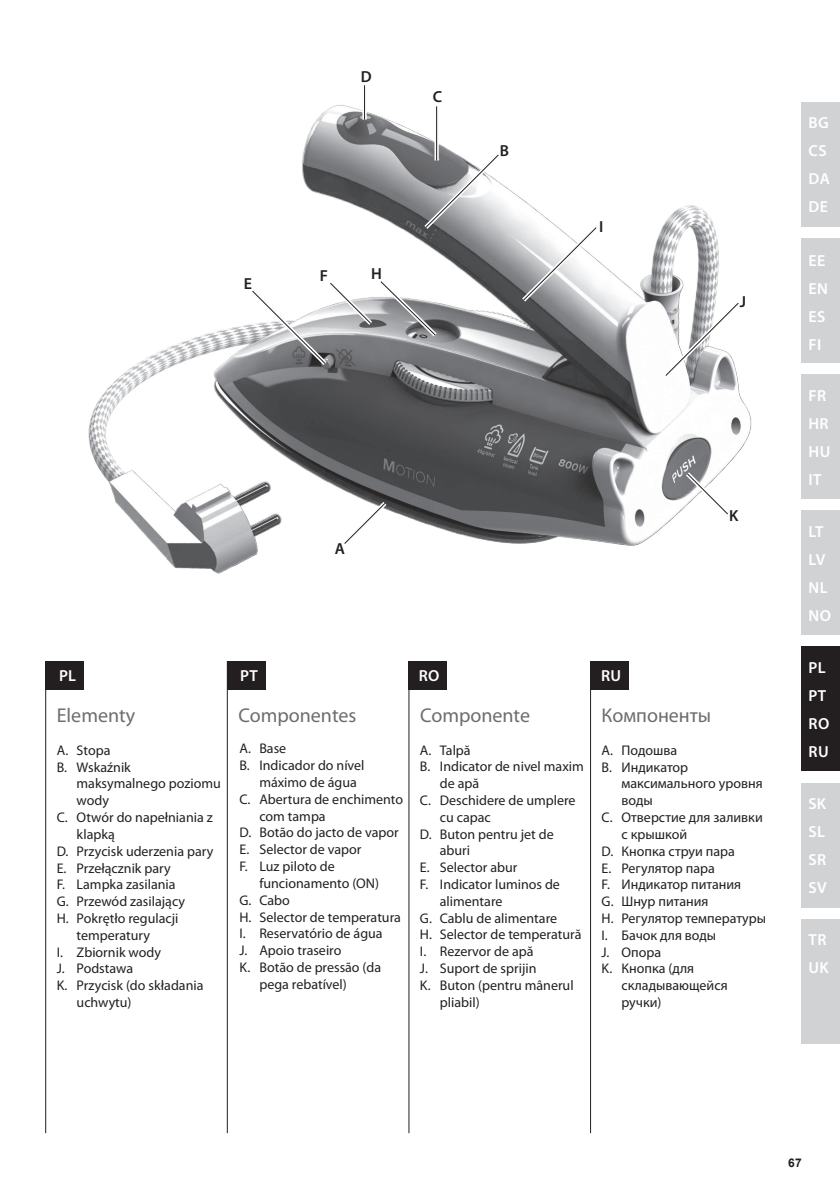
<style>
.page{position:relative;width:840px;height:1191px;background:#fff}
.page>*{position:absolute;margin:0;border:0;box-sizing:border-box;transform-origin:0 0}
.t1{font:20px "Myriad Pro";color:#6c6d70}
.t2{font:600 16px/28px "Myriad Pro";letter-spacing:.02em;color:#fff}
.t3{font:600 16px "Myriad Pro";color:#231f20}
.t4{font:14px "Myriad Pro";color:#231f20}
.t5{font:700 12px "Arial";color:#231f20}
</style>
<div class="page">
<hr style="left:590px;top:661px;width:1px;height:472px;background:#231f20">
<div style="left:590px;top:661px;width:38px;height:28px;background:#231f20"></div>
<hr style="left:408px;top:661px;width:1px;height:472px;background:#231f20">
<div style="left:408px;top:661px;width:38px;height:28px;background:#231f20"></div>
<hr style="left:227px;top:661px;width:1px;height:472px;background:#231f20">
<div style="left:227px;top:661px;width:38px;height:28px;background:#231f20"></div>
<hr style="left:45px;top:661px;width:1px;height:472px;background:#231f20">
<div style="left:45px;top:661px;width:39px;height:28px;background:#231f20"></div>
<img style="left:88px;top:105px;width:664px;height:469px">
<hr style="left:362px;top:85px;width:4px;height:35px;background:#fcfcfc">
<svg style="left:434px;top:106px;width:4px;height:43px"></svg>
<hr style="left:364px;top:85px;width:1px;height:35px;background:#231f20">
<hr style="left:436px;top:106px;width:1px;height:54px;background:#231f20">
<svg style="left:338px;top:497px;width:52px;height:52px"></svg>
<svg style="left:681px;top:468px;width:52px;height:52px"></svg>
<svg style="left:419px;top:149px;width:85px;height:84px"></svg>
<svg style="left:517px;top:222px;width:84px;height:84px"></svg>
<svg style="left:246px;top:275px;width:195px;height:94px"></svg>
<svg style="left:659px;top:297px;width:85px;height:84px"></svg>
<div style="left:801px;top:102px;width:38px;height:125px;background:#d1d2d4"></div>
<div style="left:801px;top:238px;width:38px;height:125px;background:#d1d2d4"></div>
<div style="left:801px;top:374px;width:38px;height:125px;background:#d1d2d4"></div>
<div style="left:801px;top:510px;width:38px;height:125px;background:#d1d2d4"></div>
<div style="left:801px;top:646px;width:38px;height:125px;background:#231f20"></div>
<div style="left:801px;top:782px;width:38px;height:125px;background:#d1d2d4"></div>
<div style="left:801px;top:918px;width:38px;height:125px;background:#d1d2d4"></div>
<p class="t3" style="left:244px;top:273px;width:10px">E</p>
<p class="t3" style="left:360px;top:66px;width:12px">D</p>
<p class="t3" style="left:432px;top:86px;width:11px">C</p>
<p class="t3" style="left:320px;top:265px;width:10px">F</p>
<p class="t3" style="left:371px;top:264px;width:12px">H</p>
<p class="t3" style="left:499px;top:140px;width:11px">B</p>
<p class="t3" style="left:598px;top:216px;width:6px">I</p>
<p class="t3" style="left:739px;top:291px;width:8px">J</p>
<p class="t3" style="left:335px;top:539px;width:12px">A</p>
<p class="t3" style="left:728px;top:505px;width:11px">K</p>
<p class="t2" style="left:59px;top:661px;width:19px">PL</p>
<h1 class="t1" style="left:57px;top:702px;width:80px">Elementy</h1>
<p class="t4" style="left:57px;top:741px;width:55px">A. Stopa</p>
<p class="t4" style="left:57px;top:758px;width:76px">B. Wskaźnik</p>
<p class="t4" style="left:77px;top:775px;width:146px">maksymalnego poziomu</p>
<p class="t4" style="left:77px;top:792px;width:34px">wody</p>
<p class="t4" style="left:57px;top:808px;width:157px">C. Otwór do napełniania z</p>
<p class="t4" style="left:77px;top:825px;width:40px">klapką</p>
<p class="t4" style="left:57px;top:842px;width:158px">D. Przycisk uderzenia pary</p>
<p class="t4" style="left:57px;top:859px;width:115px">E. Przełącznik pary</p>
<p class="t4" style="left:57px;top:876px;width:120px">F. Lampka zasilania</p>
<p class="t4" style="left:57px;top:892px;width:130px">G. Przewód zasilający</p>
<p class="t4" style="left:57px;top:909px;width:123px">H. Pokrętło regulacji</p>
<p class="t4" style="left:77px;top:926px;width:75px">temperatury</p>
<p class="t4" style="left:57px;top:943px;width:106px">I. Zbiornik wody</p>
<p class="t4" style="left:57px;top:960px;width:78px">J. Podstawa</p>
<p class="t4" style="left:57px;top:976px;width:148px">K. Przycisk (do składania</p>
<p class="t4" style="left:77px;top:993px;width:56px">uchwytu)</p>
<p class="t2" style="left:240px;top:661px;width:10px">Pt</p>
<h1 class="t1" style="left:238px;top:702px;width:119px">Componentes</h1>
<p class="t4" style="left:239px;top:740px;width:48px">A. Base</p>
<p class="t4" style="left:239px;top:757px;width:126px">B. Indicador do nível</p>
<p class="t4" style="left:259px;top:773px;width:99px">máximo de água</p>
<p class="t4" style="left:239px;top:790px;width:165px">C. Abertura de enchimento</p>
<p class="t4" style="left:259px;top:807px;width:68px">com tampa</p>
<p class="t4" style="left:239px;top:824px;width:161px">D. Botão do jacto de vapor</p>
<p class="t4" style="left:239px;top:841px;width:123px">E. Selector de vapor</p>
<p class="t4" style="left:239px;top:857px;width:97px">F. Luz piloto de</p>
<p class="t4" style="left:259px;top:874px;width:121px">funcionamento (ON)</p>
<p class="t4" style="left:239px;top:891px;width:52px">G. Cabo</p>
<p class="t4" style="left:239px;top:908px;width:163px">H. Selector de temperatura</p>
<p class="t4" style="left:239px;top:925px;width:145px">I. Reservatório de água</p>
<p class="t4" style="left:239px;top:941px;width:103px">J. Apoio traseiro</p>
<p class="t4" style="left:239px;top:958px;width:143px">K. Botão de pressão (da</p>
<p class="t4" style="left:259px;top:975px;width:89px">pega rebatível)</p>
<p class="t2" style="left:418px;top:661px;width:22px">RO</p>
<h1 class="t1" style="left:420px;top:702px;width:112px">Componente</h1>
<p class="t4" style="left:420px;top:741px;width:52px">A. Talpă</p>
<p class="t4" style="left:420px;top:758px;width:165px">B. Indicator de nivel maxim</p>
<p class="t4" style="left:439px;top:775px;width:41px">de apă</p>
<p class="t4" style="left:420px;top:791px;width:157px">C. Deschidere de umplere</p>
<p class="t4" style="left:439px;top:808px;width:52px">cu capac</p>
<p class="t4" style="left:420px;top:825px;width:135px">D. Buton pentru jet de</p>
<p class="t4" style="left:439px;top:842px;width:32px">aburi</p>
<p class="t4" style="left:420px;top:859px;width:99px">E. Selector abur</p>
<p class="t4" style="left:420px;top:875px;width:141px">F. Indicator luminos de</p>
<p class="t4" style="left:439px;top:892px;width:64px">alimentare</p>
<p class="t4" style="left:420px;top:909px;width:139px">G. Cablu de alimentare</p>
<p class="t4" style="left:420px;top:926px;width:163px">H. Selector de temperatură</p>
<p class="t4" style="left:420px;top:943px;width:115px">I. Rezervor de apă</p>
<p class="t4" style="left:420px;top:959px;width:118px">J. Suport de sprijin</p>
<p class="t4" style="left:420px;top:976px;width:155px">K. Buton (pentru mânerul</p>
<p class="t4" style="left:439px;top:993px;width:41px">pliabil)</p>
<p class="t2" style="left:600px;top:661px;width:22px">RU</p>
<h1 class="t1" style="left:601px;top:702px;width:111px">Компоненты</h1>
<p class="t4" style="left:601px;top:741px;width:77px">A. Подошва</p>
<p class="t4" style="left:601px;top:758px;width:88px">B. Индикатор</p>
<p class="t4" style="left:621px;top:775px;width:143px">максимального уровня</p>
<p class="t4" style="left:621px;top:792px;width:33px">воды</p>
<p class="t4" style="left:601px;top:808px;width:162px">C. Отверстие для заливки</p>
<p class="t4" style="left:621px;top:825px;width:67px">с крышкой</p>
<p class="t4" style="left:601px;top:842px;width:135px">D. Кнопка струи пара</p>
<p class="t4" style="left:601px;top:859px;width:115px">E. Регулятор пара</p>
<p class="t4" style="left:601px;top:876px;width:141px">F. Индикатор питания</p>
<p class="t4" style="left:601px;top:892px;width:108px">G. Шнур питания</p>
<p class="t4" style="left:601px;top:909px;width:166px">H. Регулятор температуры</p>
<p class="t4" style="left:601px;top:926px;width:116px">I. Бачок для воды</p>
<p class="t4" style="left:601px;top:943px;width:61px">J. Опора</p>
<p class="t4" style="left:601px;top:960px;width:94px">K. Кнопка (для</p>
<p class="t4" style="left:621px;top:976px;width:108px">складывающейся</p>
<p class="t4" style="left:621px;top:993px;width:42px">ручки)</p>
<p class="t2" style="left:808px;top:109px;width:23px">BG<br>CS<br>DA<br>DE</p>
<p class="t2" style="left:808px;top:246px;width:21px">EE<br>EN<br>ES<br>FI</p>
<p class="t2" style="left:808px;top:381px;width:23px">FR<br>HR<br>HU<br>IT</p>
<p class="t2" style="left:808px;top:517px;width:24px">LT<br>LV<br>NL<br>NO</p>
<p class="t2" style="left:808px;top:653px;width:22px">pl<br>PT<br>RO<br>RU</p>
<p class="t2" style="left:808px;top:789px;width:20px;text-align:justify">SK SL SR SV</p>
<p class="t2" style="left:808px;top:925px;width:22px">TR<br>UK</p>
<p class="t5" style="left:787px;top:1155px;width:15px">67</p>
</div>
